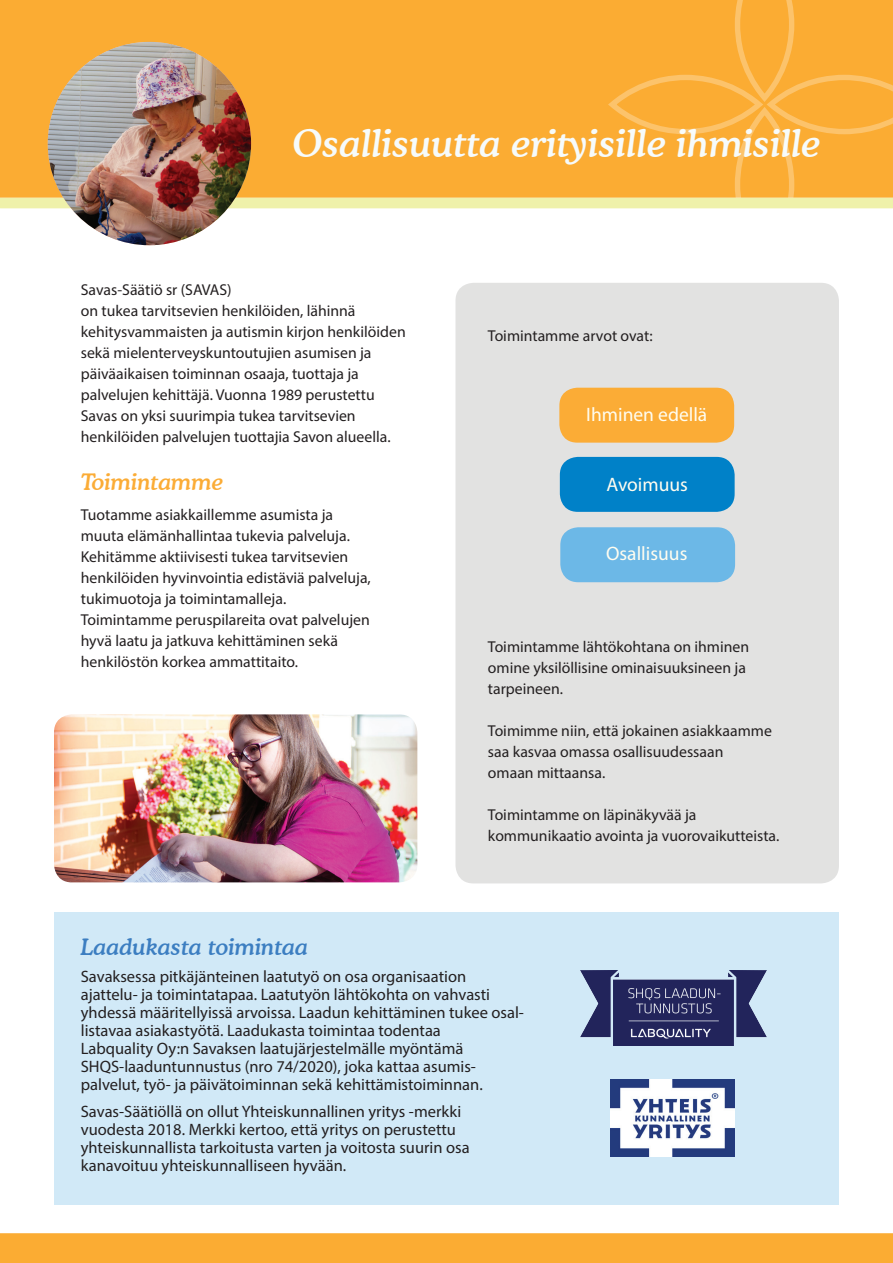
<style>
.page{position:relative;width:893px;height:1263px;background:#fff}
.page>*{position:absolute;margin:0;border:0;box-sizing:border-box;transform-origin:0 0}
.t1{font:italic 500 37.5px "Cooper BT";color:#f6fbfb}
.t2{font:italic 500 22.5px "Cooper BT";color:#3c7ec1}
.t3{font:italic 500 22.5px "Cooper BT";color:#fbac36}
.t4{font:19.5px "Myriad Pro";color:#fffdf0}
.t5{font:16.5px/18px "Myriad Pro";color:#231f20}
.t6{font:15.75px/21px "Myriad Pro";color:#231f20}
</style>
<div class="page">
<div style="left:54px;top:912px;width:785px;height:293px;background:#d1e9f7"></div>
<div style="left:0;top:0;width:607px;height:198px;background:#fbac33"></div>
<div style="left:0;top:1233px;width:893px;height:30px;background:#fbac33"></div>
<div style="left:455px;top:283px;width:384px;height:600px;background:#e2e2e1;border-radius:18px"></div>
<img style="left:580px;top:970px;width:187px;height:76px">
<div style="left:559px;top:388px;width:175px;height:55px;background:#fbac36;border-radius:18px"></div>
<div style="left:560px;top:457px;width:175px;height:55px;background:#0081c8;border-radius:18px"></div>
<div style="left:560px;top:527px;width:175px;height:55px;background:#6cb8e7;border-radius:18px"></div>
<img style="left:54px;top:714px;width:363px;height:168px">
<svg style="left:607px;top:0;width:286px;height:209px;background:#fbae39"></svg>
<div style="left:0;top:198px;width:893px;height:10px;background:#eff1aa"></div>
<img style="left:48px;top:42px;width:203px;height:203px;border-radius:102px">
<img style="left:611px;top:1079px;width:123px;height:77px">
<h1 class="t1" style="left:293px;top:121px;width:529px">Osallisuutta erityisille ihmisille</h1>
<p class="t6" style="left:81px;top:279px;width:326px">Savas-Säätiö sr (SAVAS)<br>on tukea tarvitsevien henkilöiden, lähinnä kehitysvammaisten ja autismin kirjon henkilöiden sekä mielenterveyskuntoutujien asumisen ja päiväaikaisen toiminnan osaaja, tuottaja ja palvelujen kehittäjä. Vuonna 1989 perustettu Savas on yksi suurimpia tukea tarvitsevien henkilöiden palvelujen tuottajia Savon alueella.</p>
<h2 class="t3" style="left:81px;top:468px;width:144px">Toimintamme</h2>
<p class="t6" style="left:81px;top:504px;width:292px">Tuotamme asiakkaillemme asumista ja muuta elämänhallintaa tukevia palveluja.<br>Kehitämme aktiivisesti tukea tarvitsevien henkilöiden hyvinvointia edistäviä palveluja, tukimuotoja ja toimintamalleja.<br>Toimintamme peruspilareita ovat palvelujen hyvä laatu ja jatkuva kehittäminen sekä henkilöstön korkea ammattitaito.</p>
<p class="t6" style="left:488px;top:325px;width:166px">Toimintamme arvot ovat:</p>
<p class="t4" style="left:586px;top:403px;width:123px">Ihminen edellä</p>
<p class="t4" style="left:606px;top:473px;width:83px">Avoimuus</p>
<p class="t4" style="left:606px;top:542px;width:83px">Osallisuus</p>
<p class="t6" style="left:488px;top:636px;width:263px">Toimintamme lähtökohtana on ihminen omine yksilöllisine ominaisuuksineen ja tarpeineen.</p>
<p class="t6" style="left:488px;top:720px;width:285px">Toimimme niin, että jokainen asiakkaamme saa kasvaa omassa osallisuudessaan omaan mittaansa.</p>
<p class="t6" style="left:488px;top:804px;width:293px">Toimintamme on läpinäkyvää ja kommunikaatio avointa ja vuorovaikutteista.</p>
<h2 class="t2" style="left:81px;top:933px;width:229px">Laadukasta toimintaa</h2>
<p class="t5" style="left:81px;top:967px;width:445px">Savaksessa pitkäjänteinen laatutyö on osa organisaation ajattelu- ja toimintatapaa. Laatutyön lähtökohta on vahvasti yhdessä määritellyissä arvoissa. Laadun kehittäminen tukee osal&shy;listavaa asiakastyötä. Laadukasta toimintaa todentaa<br>Labquality Oy:n Savaksen laatujärjestelmälle myöntämä SHQS-laaduntunnustus (nro 74/2020), joka kattaa asumis&shy;palvelut, työ- ja päivätoiminnan sekä kehittämistoiminnan.</p>
<p class="t5" style="left:81px;top:1102px;width:390px">Savas-Säätiöllä on ollut Yhteiskunnallinen yritys -merkki vuodesta 2018. Merkki kertoo, että yritys on perustettu yhteiskunnallista tarkoitusta varten ja voitosta suurin osa kanavoituu yhteiskunnalliseen hyvään.</p>
</div>
